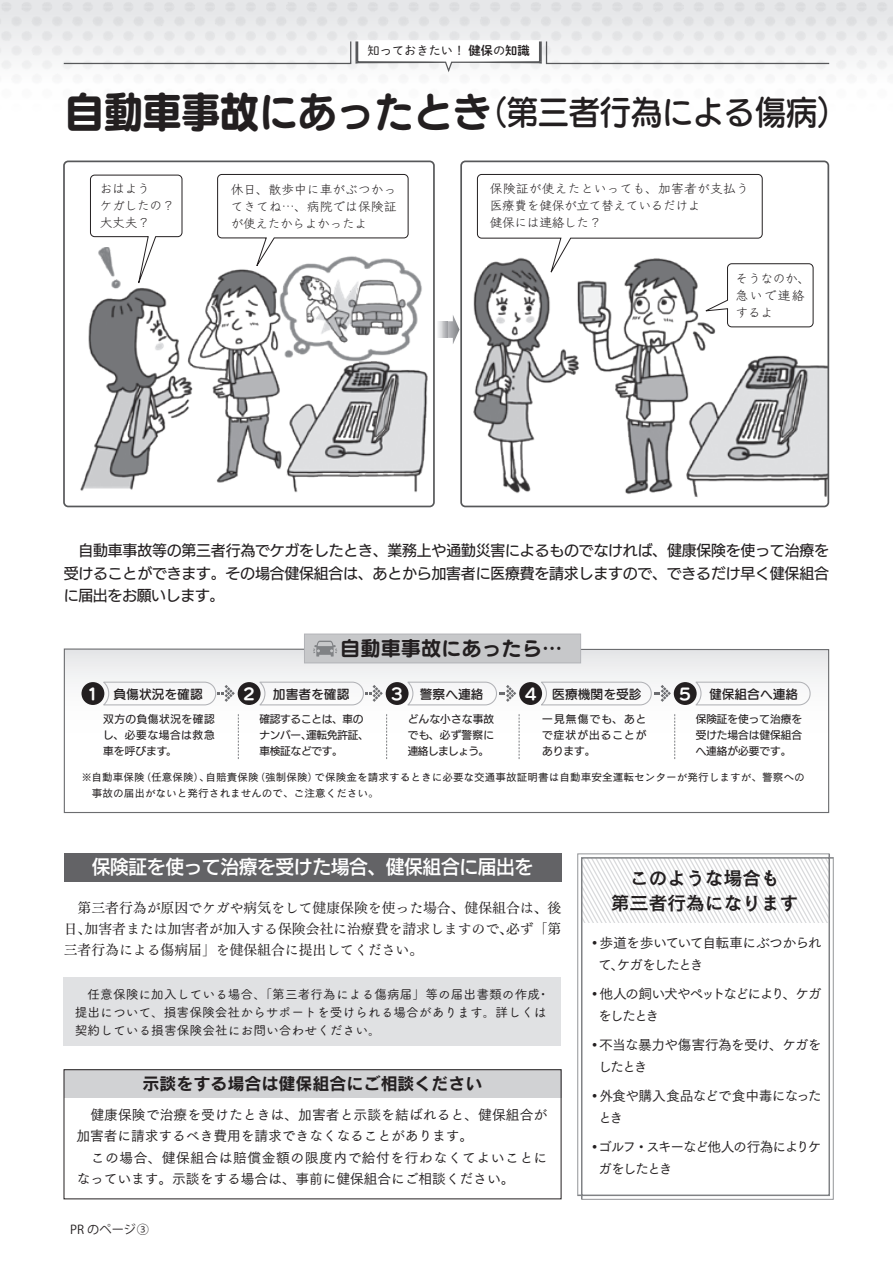
<style>
.page{position:relative;width:893px;height:1263px;background:#fff}
.page>*{position:absolute;margin:0;border:0;box-sizing:border-box;transform-origin:0 0}
.t1{font:42.45px "UD Marugo Small Pr 6 N B";letter-spacing:-.03em;color:#231f20;scale:.94 1}
.t2{font:34.05px "UD Marugo Small Pr 6 N DB";letter-spacing:-.03em;color:#231f20;scale:.94 1}
.t3{font:20.25px "UD Marugo Small Pr 6 N B";color:#231f20}
.t4{font:19.2px "UD Kakugo Large Pr 6 N DB";letter-spacing:-.02em;color:#fff}
.t5{font:19.2px/25.5px "Cezanne Pro N DB";letter-spacing:-.02em;color:#231f20;text-align:center}
.t6{font:16.95px "Rodin Pro N B";color:#231f20}
.t7{font:15.9px "UD Marugo Small Pr 6 N B";color:#fff}
.t8{font:14.85px/22.4px "UD Kakugo Large Pr 6 N M";letter-spacing:-.01em;color:#231f20;text-align:justify}
.t9{font:13.8px/21.3px "Tsuku Go Pr 5 N M";letter-spacing:-.01em;color:#231f20}
.t10{font:13.8px/21.3px "Tsuku Min Pr 6 N M";color:#231f20;text-align:right}
.t11{font:13.8px "Tsuku Go Pr 5 N M";letter-spacing:-.105em;color:#231f20}
.t12{font:13.8px/29.7px "Tsuku Go Pr 5 N M";letter-spacing:-.06em;color:#231f20}
.t13{font:13.8px/29.7px "Tsuku Go Pr 5 N M";letter-spacing:-.055em;color:#231f20}
.t14{font:13.8px "Tsuku Go Pr 5 N M";letter-spacing:-.05em;color:#231f20}
.t15{font:13.8px "Tsuku Go Pr 5 N M";letter-spacing:-.125em;color:#231f20}
.t16{font:13.8px "Cezanne Pro N M";color:#231f20}
.t17{font:12.75px/17px "Klee Pro M";letter-spacing:-.03em;color:#231f20}
.t18{font:12.75px/18.1px "Tsuku A Rd Gothic Std M";color:#231f20}
.t19{font:12.75px "UD Marugo Small Pr 6 N DB";color:#231f20}
.t20{font:12.15px "DNP Shuei M Go Std L";color:#231f20}
.t21{font:12.15px "Koz Go Pr 6 N";color:#231f20}
.t22{font:10.65px/15.9px "UD Kakugo Large Pr 6 N M";color:#231f20;text-align:justify}
.t23{font:10.65px/15.9px "Cezanne Pro N M";letter-spacing:.005em;color:#231f20}
.t24{font:10.65px/15.9px "UD Kakugo Large Pr 6 N M";letter-spacing:-.02em;color:#231f20}
.s1{font-family:"DNP Shuei M Go Std B"}
.s2{font-family:"UD Marugo Small Pr 6 N E"}
</style>
<div class="page">
<svg style="left:63px;top:648px;width:767px;height:166px"></svg>
<img style="left:473px;top:283px;width:355px;height:224px">
<div style="left:460px;top:161px;width:369px;height:346px;border:2px solid #57585a;border-radius:4px"></div>
<img style="left:64px;top:248px;width:371px;height:258px">
<div style="left:64px;top:978px;width:497px;height:68px;background:#e0e1e3"></div>
<div style="left:64px;top:1069px;width:497px;height:29px;background:#d1d2d4"></div>
<svg style="left:90px;top:174px;width:93px;height:117px"></svg>
<svg style="left:217px;top:174px;width:192px;height:97px"></svg>
<svg style="left:438px;top:315px;width:21px;height:29px"></svg>
<svg style="left:477px;top:174px;width:337px;height:153px"></svg>
<div style="left:304px;top:634px;width:277px;height:29px;background:#c7c8ca;border:1px solid #b2b3b7"></div>
<div style="left:81px;top:682px;width:23px;height:23px;background:#231f20;border-radius:50%"></div>
<div style="left:238px;top:682px;width:23px;height:23px;background:#231f20;border-radius:50%"></div>
<div style="left:386px;top:682px;width:23px;height:23px;background:#231f20;border-radius:50%"></div>
<div style="left:519px;top:682px;width:23px;height:23px;background:#231f20;border-radius:50%"></div>
<svg style="left:693px;top:681px;width:118px;height:25px"></svg>
<div style="left:674px;top:682px;width:23px;height:23px;background:#231f20;border-radius:50%"></div>
<svg style="left:101px;top:681px;width:134px;height:25px"></svg>
<svg style="left:257px;top:681px;width:126px;height:25px"></svg>
<svg style="left:405px;top:681px;width:111px;height:25px"></svg>
<svg style="left:539px;top:681px;width:132px;height:25px"></svg>
<svg style="left:313px;top:641px;width:24px;height:15px"></svg>
<div style="left:64px;top:853px;width:497px;height:28px;background:#636366"></div>
<svg style="left:577px;top:853px;width:257px;height:347px"></svg>
<svg style="left:238px;top:714px;width:1px;height:45px"></svg>
<svg style="left:386px;top:714px;width:1px;height:45px"></svg>
<svg style="left:519px;top:714px;width:1px;height:45px"></svg>
<svg style="left:674px;top:714px;width:1px;height:45px"></svg>
<div style="left:64px;top:1069px;width:497px;height:130px;border:1px solid #231f20"></div>
<svg style="left:63px;top:40px;width:767px;height:32px"></svg>
<p class="t20" style="left:368px;top:41px;width:164px">知っておきたい！<span class="s1">健保</span>の<span class="s1">知識</span></p>
<h1 class="t1" style="left:65px;top:89px;width:456px"><span class="s2">自動車事故</span>にあったとき</h1>
<h2 class="t2" style="left:475px;top:93px;width:398px">（第三者行為による傷病(</h2>
<p class="t17" style="left:100px;top:179px;width:76px">おはよう<br>ケガしたの?大丈夫?</p>
<p class="t17" style="left:231px;top:180px;width:167px;text-align:justify">休日、散歩中に車がぶつかってきてね…、病院では保険証が使えたからよかったよ</p>
<p class="t17" style="left:490px;top:179px;width:261px">保険証が使えたといっても、加害者が支払う医療費を健保が立て替えているだけよ<br>健保には連絡した?</p>
<p class="t17" style="left:736px;top:269px;width:76px">そうなのか、急いで連絡するよ</p>
<p class="t8" style="left:64px;top:540px;width:767px">　自動車事故等の第三者行為でケガをしたとき、業務上や通勤災害によるものでなければ、健康保険を使って治療を受けることができます。その場合健保組合は、あとから加害者に医療費を請求しますので、できるだけ早く健保組合に届出をお願いします。</p>
<p class="t7" style="left:87px;top:685px;width:13px">1</p>
<p class="t19" style="left:114px;top:687px;width:91px">負傷状況を確認</p>
<p class="t22" style="left:103px;top:711px;width:113px">双方の負傷状況を確認し、必要な場合は救急車を呼びます。</p>
<p class="t7" style="left:243px;top:685px;width:13px">2</p>
<h3 class="t3" style="left:340px;top:637px;width:224px">自動車事故にあったら...</h3>
<p class="t19" style="left:273px;top:687px;width:78px">加害者を確認</p>
<p class="t7" style="left:391px;top:685px;width:13px">3</p>
<p class="t19" style="left:420px;top:687px;width:65px">警察へ連絡</p>
<p class="t7" style="left:525px;top:685px;width:13px">4</p>
<p class="t19" style="left:552px;top:687px;width:91px">医療機関を受診</p>
<p class="t7" style="left:679px;top:685px;width:13px">5</p>
<p class="t19" style="left:709px;top:687px;width:91px">健保組合へ連絡</p>
<p class="t24" style="left:306px;top:712px;width:64px;text-indent:-47px">確認することは、車の運転免許証、</p>
<p class="t24" style="left:259px;top:728px;width:85px">ナンバー、<br>車検証などです。</p>
<p class="t22" style="left:408px;top:712px;width:88px">どんな小さな事故でも、必ず警察に連絡しましょう。</p>
<p class="t22" style="left:542px;top:712px;width:106px">一見無傷でも、あとで症状が出ることがあります。</p>
<p class="t22" style="left:696px;top:711px;width:108px">保険証を使って治療を受けた場合は健保組合へ連絡が必要です。</p>
<p class="t23" style="left:141px;top:769px;width:71px">（任意保険）、</p>
<p class="t23" style="left:255px;top:769px;width:65px">（強制保険）</p>
<p class="t23" style="left:92px;top:769px;width:289px;text-indent:-10px">※自動車保険<br>事故の届出がないと発行されませんので、ご注意ください。</p>
<p class="t23" style="left:314px;top:769px;width:492px">で保険金を請求するときに必要な交通事故証明書は自動車安全運転センターが発行しますが、警察への</p>
<p class="t23" style="left:206px;top:769px;width:55px">自賠責保険</p>
<h3 class="t4" style="left:92px;top:856px;width:443px">保険証を使って治療を受けた場合、健保組合に届出を</h3>
<p class="t10" style="left:64px;top:895px;width:499px">　第三者行為が原因でケガや病気をして健康保険を使った場合、健保組合は、後必ず「第</p>
<p class="t10" style="left:85px;top:917px;width:430px">加害者または加害者が加入する保険会社に治療費を請求しますので、</p>
<p class="t10" style="left:64px;top:917px;width:361px;text-align:left">日、<br>三者行為による傷病届」を健保組合に提出してください。</p>
<p class="t18" style="left:75px;top:984px;width:473px">　任意保険に加入している場合、「第三者行為による傷病届」等の届出書類の作成提出について、損害保険会社からサポートを受けられる場合があります。詳しくは契約している損害保険会社にお問い合わせください。</p>
<p class="t18" style="left:537px;top:984px;width:14px">・</p>
<p class="t6" style="left:142px;top:1073px;width:342px">示談をする場合は健保組合にご相談ください</p>
<p class="t9" style="left:77px;top:1103px;width:472px">　健康保険で治療を受けたときは、加害者と示談を結ばれると、健保組合が加害者に請求するべき費用を請求できなくなることがあります。<br>　この場合、健保組合は賠償金額の限度内で給付を行わなくてよいことになっています。示談をする場合は、事前に健保組合にご相談ください。</p>
<p class="t21" style="left:70px;top:1222px;width:80px">PR のページ3</p>
<h3 class="t5" style="left:611px;top:865px;width:189px">このような場合も<br>第三者行為になります</h3>
<p class="t14" style="left:599px;top:931px;width:224px">歩道を歩いていて自転車にぶつかられ</p>
<p class="t16" style="left:588px;top:934px;width:15px">◦</p>
<p class="t15" style="left:598px;top:952px;width:107px">てケガをしたとき</p>
<p class="t9" style="left:610px;top:952px;width:15px">、</p>
<p class="t11" style="left:599px;top:982px;width:187px">他人の飼い犬やペットなどにより</p>
<p class="t9" style="left:782px;top:982px;width:41px">、ケガ</p>
<p class="t16" style="left:588px;top:985px;width:15px">◦</p>
<p class="t12" style="left:598px;top:999px;width:225px">をしたとき<br>不当な暴力や傷害行為を受け、ケガを</p>
<p class="t16" style="left:588px;top:1036px;width:15px">◦</p>
<p class="t13" style="left:598px;top:1050px;width:225px">したとき<br>外食や購入食品などで食中毒になった</p>
<p class="t16" style="left:588px;top:1087px;width:15px">◦</p>
<p class="t9" style="left:598px;top:1106px;width:27px">とき</p>
<p class="t11" style="left:646px;top:1135px;width:177px">スキーなど他人の行為によりケ</p>
<p class="t9" style="left:598px;top:1135px;width:52px">ゴルフ・</p>
<p class="t16" style="left:588px;top:1138px;width:15px">◦</p>
<p class="t9" style="left:598px;top:1157px;width:76px">ガをしたとき</p>
</div>
